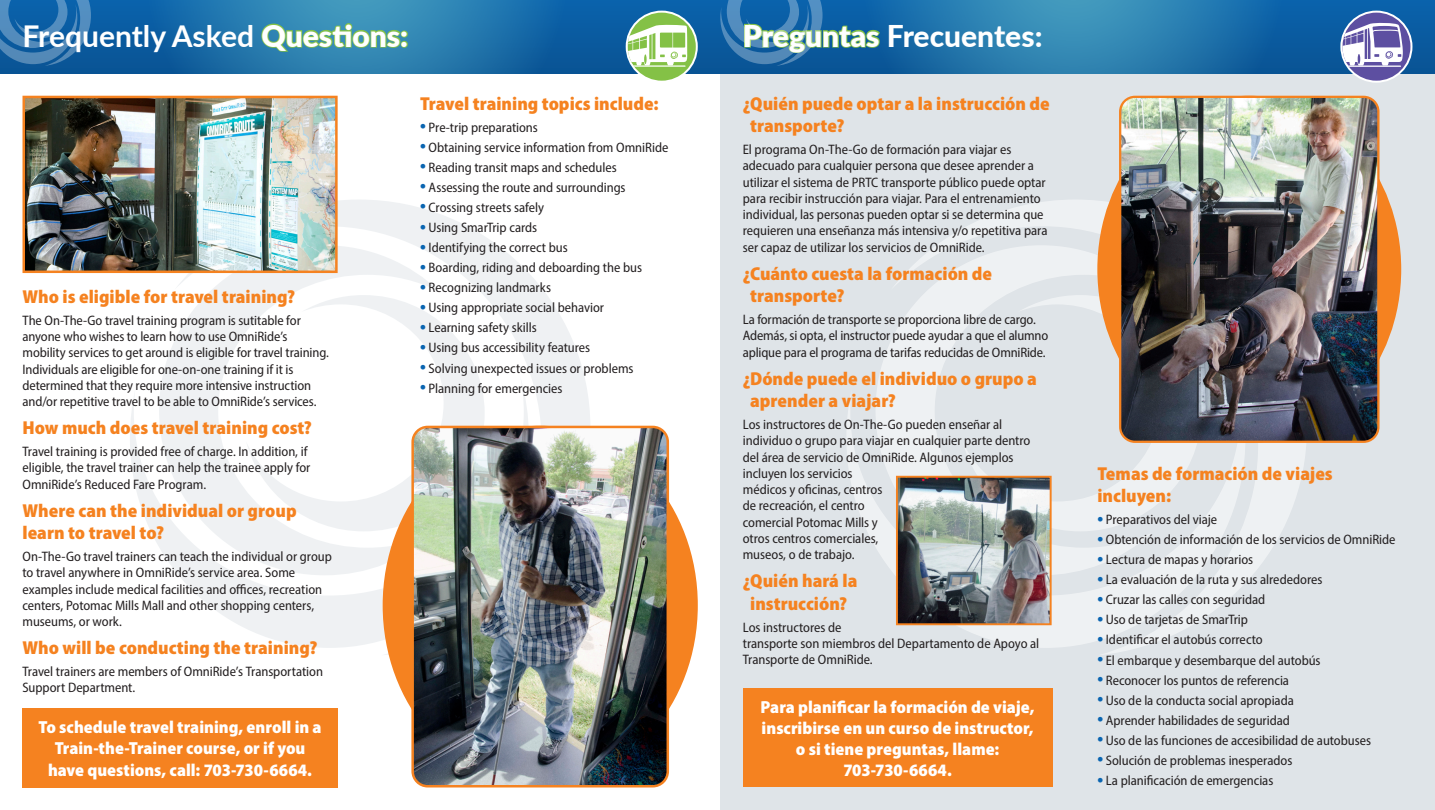
<style>
.page{position:relative;width:1435px;height:810px;background:#fff}
.page>*{position:absolute;margin:0;border:0;box-sizing:border-box;transform-origin:0 0}
.t1{font:700 30px "Lato";color:#fff}
.t2{font:800 30px "Lato";color:#fff}
.t3{font:900 semi-condensed 18.75px/22.5px "Myriad Pro";color:#f58220}
.t4{font:900 semi-condensed 17.5px/21.2px "Myriad Pro";color:#fff;text-align:center}
.t5{font:semi-condensed 13.75px/16.2px "Myriad Pro";letter-spacing:-.005em;color:#231f20}
.s1{font-weight:900;color:#84c146}
</style>
<div class="page">
<svg style="left:338px;top:200px;width:252px;height:455px"></svg>
<svg style="left:130px;top:376px;width:399px;height:272px"></svg>
<svg style="left:159px;top:245px;width:281px;height:330px;fill:#eff1f3"></svg>
<svg style="left:246px;top:295px;width:238px;height:236px"></svg>
<div style="left:720px;top:0;width:714px;height:810px;background:#dfe4e8"></div>
<svg style="left:938px;top:200px;width:368px;height:455px"></svg>
<svg style="left:847px;top:396px;width:398px;height:252px"></svg>
<svg style="left:875px;top:245px;width:281px;height:330px;fill:#eef1f3"></svg>
<svg style="left:962px;top:295px;width:239px;height:236px"></svg>
<div style="left:0;top:0;width:1434px;height:74px;background:#0a5ba1"></div>
<svg style="left:138px;top:0;width:437px;height:74px"></svg>
<svg style="left:854px;top:0;width:437px;height:74px"></svg>
<div style="left:22px;top:708px;width:316px;height:80px;background:#f58220"></div>
<img style="left:25px;top:99px;width:310px;height:171px">
<div style="left:22px;top:96px;width:316px;height:177px;border:2px solid #f58220"></div>
<div style="left:382px;top:426px;width:316px;height:359px;background:#f58220;border-radius:50%"></div>
<img style="left:412px;top:427px;width:255px;height:358px">
<div style="left:411px;top:426px;width:258px;height:362px;border:2px solid #f58220;border-radius:15px"></div>
<div style="left:742px;top:689px;width:310px;height:99px;background:#f58220"></div>
<div style="left:1097px;top:96px;width:304px;height:347px;background:#f58220;border-radius:50%"></div>
<img style="left:1120px;top:97px;width:258px;height:345px">
<div style="left:1119px;top:96px;width:260px;height:347px;border:2px solid #f58220;border-radius:15px"></div>
<img style="left:899px;top:479px;width:149px;height:143px">
<div style="left:896px;top:476px;width:155px;height:149px;border:2px solid #f58220"></div>
<svg style="left:0;top:0;width:91px;height:66px"></svg>
<svg style="left:720px;top:0;width:102px;height:66px"></svg>
<div style="left:1341px;top:12px;width:70px;height:70px;background:#5d4fa1;border-radius:50%"></div>
<svg style="left:1342px;top:22px;width:60px;height:45px"></svg>
<div style="left:1340px;top:11px;width:72px;height:72px;border:2px solid #fff;border-radius:50%"></div>
<div style="left:626px;top:12px;width:70px;height:70px;background:#84c146;border-radius:50%"></div>
<svg style="left:627px;top:24px;width:60px;height:43px"></svg>
<div style="left:625px;top:11px;width:73px;height:72px;border:2px solid #fff;border-radius:50%"></div>
<h1 class="t1" style="left:22px;top:14px;width:387px">Frequently Asked <span class="s1">Questions:</span></h1>
<h2 class="t3" style="left:22px;top:285px;width:274px">Who is eligible for travel training?</h2>
<p class="t5" style="left:22px;top:312px;width:308px">The On-The-Go travel training program is sutitable for anyone who wishes to learn how to use OmniRide’s mobility services to get around is eligible for travel training.<br>Individuals are eligible for one-on-one training if it is determined that they require more intensive instruction and/or repetitive travel to be able to OmniRide’s services.</p>
<h2 class="t3" style="left:22px;top:416px;width:291px">How much does travel training cost?</h2>
<p class="t5" style="left:22px;top:443px;width:289px">Travel training is provided free of charge. In addition, if eligible, the travel trainer can help the trainee apply for<br>OmniRide’s Reduced Fare Program.</p>
<h2 class="t3" style="left:22px;top:499px;width:276px">Where can the individual or group learn to travel to?</h2>
<p class="t5" style="left:22px;top:548px;width:311px">On-The-Go travel trainers can teach the individual or group to travel anywhere in OmniRide’s service area. Some examples include medical facilities and offices, recreation centers, Potomac Mills Mall and other shopping centers, museums, or work.</p>
<h2 class="t3" style="left:22px;top:636px;width:296px">Who will be conducting the training?</h2>
<p class="t5" style="left:22px;top:663px;width:302px">Travel trainers are members of OmniRide’s Transportation<br>Support Department.</p>
<p class="t4" style="left:38px;top:716px;width:285px">To schedule travel training, enroll in a<br>Train-the-Trainer course, or if you have questions, call: 703-730-6664.</p>
<h2 class="t3" style="left:420px;top:92px;width:240px">Travel training topics include:</h2>
<p class="t5" style="left:420px;top:119px;width:119px"><sup>•</sup> Pre-trip preparations</p>
<p class="t5" style="left:420px;top:139px;width:250px"><sup>•</sup> Obtaining service information from OmniRide</p>
<p class="t5" style="left:420px;top:159px;width:198px"><sup>•</sup> Reading transit maps and schedules</p>
<p class="t5" style="left:420px;top:179px;width:207px"><sup>•</sup> Assessing the route and surroundings</p>
<p class="t5" style="left:420px;top:199px;width:126px"><sup>•</sup> Crossing streets safely</p>
<p class="t5" style="left:420px;top:219px;width:118px"><sup>•</sup> Using SmarTrip cards</p>
<p class="t5" style="left:420px;top:239px;width:149px"><sup>•</sup> Identifying the correct bus</p>
<p class="t5" style="left:420px;top:259px;width:223px"><sup>•</sup> Boarding, riding and deboarding the bus</p>
<p class="t5" style="left:420px;top:279px;width:132px"><sup>•</sup> Recognizing landmarks</p>
<p class="t5" style="left:420px;top:299px;width:185px"><sup>•</sup> Using appropriate social behavior</p>
<p class="t5" style="left:420px;top:319px;width:118px"><sup>•</sup> Learning safety skills</p>
<p class="t5" style="left:420px;top:340px;width:171px"><sup>•</sup> Using bus accessibility features</p>
<p class="t5" style="left:420px;top:360px;width:215px"><sup>•</sup> Solving unexpected issues or problems</p>
<p class="t5" style="left:420px;top:380px;width:144px"><sup>•</sup> Planning for emergencies</p>
<h1 class="t2" style="left:742px;top:13px;width:301px"><span class="s1">Preguntas</span> Frecuentes:</h1>
<h2 class="t3" style="left:750px;top:92px;width:301px;text-indent:-7px">¿Quién puede optar a la instrucción de transporte?</h2>
<p class="t5" style="left:742px;top:141px;width:306px">El programa On-The-Go de formación para viajar es adecuado para cualquier persona que desee aprender a utilizar el sistema de PRTC transporte público puede optar para recibir instrucción para viajar. Para el entrenamiento individual, las personas pueden optar si se determina que requieren una enseñanza más intensiva y/o repetitiva para ser capaz de utilizar los servicios de OmniRide.</p>
<h2 class="t3" style="left:750px;top:262px;width:243px;text-indent:-7px">¿Cuánto cuesta la formación de transporte?</h2>
<p class="t5" style="left:742px;top:311px;width:307px">La formación de transporte se proporciona libre de cargo.<br>Además, si opta, el instructor puede ayudar a que el alumno aplique para el programa de tarifas reducidas de OmniRide.</p>
<h2 class="t3" style="left:750px;top:367px;width:288px;text-indent:-7px">¿Dónde puede el individuo o grupo a aprender a viajar?</h2>
<p class="t5" style="left:742px;top:416px;width:289px">Los instructores de On-The-Go pueden enseñar al individuo o grupo para viajar en cualquier parte dentro del área de servicio de OmniRide. Algunos ejemplos incluyen los servicios<br>médicos y oficinas, centros<br>de recreación, el centro<br>comercial Potomac Mills y<br>otros centros comerciales,<br>museos, o de trabajo.</p>
<h2 class="t3" style="left:742px;top:569px;width:116px;text-align:center">¿Quién hará la instrucción?</h2>
<p class="t5" style="left:742px;top:619px;width:298px">Los instructores de<br>transporte son miembros del Departamento de Apoyo al<br>Transporte de OmniRide.</p>
<p class="t4" style="left:760px;top:696px;width:275px">Para planificar la formación de viaje, inscribirse en un curso de instructor, o si tiene preguntas, llame:<br>703-730-6664.</p>
<h2 class="t3" style="left:1097px;top:461px;width:237px">Temas de formación de viajes incluyen:</h2>
<p class="t5" style="left:1097px;top:511px;width:121px"><sup>•</sup> Preparativos del viaje</p>
<p class="t5" style="left:1097px;top:531px;width:300px"><sup>•</sup> Obtención de información de los servicios de OmniRide</p>
<p class="t5" style="left:1097px;top:551px;width:157px"><sup>•</sup> Lectura de mapas y horarios</p>
<p class="t5" style="left:1097px;top:571px;width:226px"><sup>•</sup> La evaluación de la ruta y sus alrededores</p>
<p class="t5" style="left:1097px;top:591px;width:169px"><sup>•</sup> Cruzar las calles con seguridad</p>
<p class="t5" style="left:1097px;top:611px;width:152px"><sup>•</sup> Uso de tarjetas de SmarTrip</p>
<p class="t5" style="left:1097px;top:632px;width:167px"><sup>•</sup> Identificar el autobús correcto</p>
<p class="t5" style="left:1097px;top:652px;width:225px"><sup>•</sup> El embarque y desembarque del autobús</p>
<p class="t5" style="left:1097px;top:672px;width:193px"><sup>•</sup> Reconocer los puntos de referencia</p>
<p class="t5" style="left:1097px;top:692px;width:198px"><sup>•</sup> Uso de la conducta social apropiada</p>
<p class="t5" style="left:1097px;top:712px;width:194px"><sup>•</sup> Aprender habilidades de seguridad</p>
<p class="t5" style="left:1097px;top:732px;width:275px"><sup>•</sup> Uso de las funciones de accesibilidad de autobuses</p>
<p class="t5" style="left:1097px;top:752px;width:196px"><sup>•</sup> Solución de problemas inesperados</p>
<p class="t5" style="left:1097px;top:772px;width:177px"><sup>•</sup> La planificación de emergencias</p>
</div>
